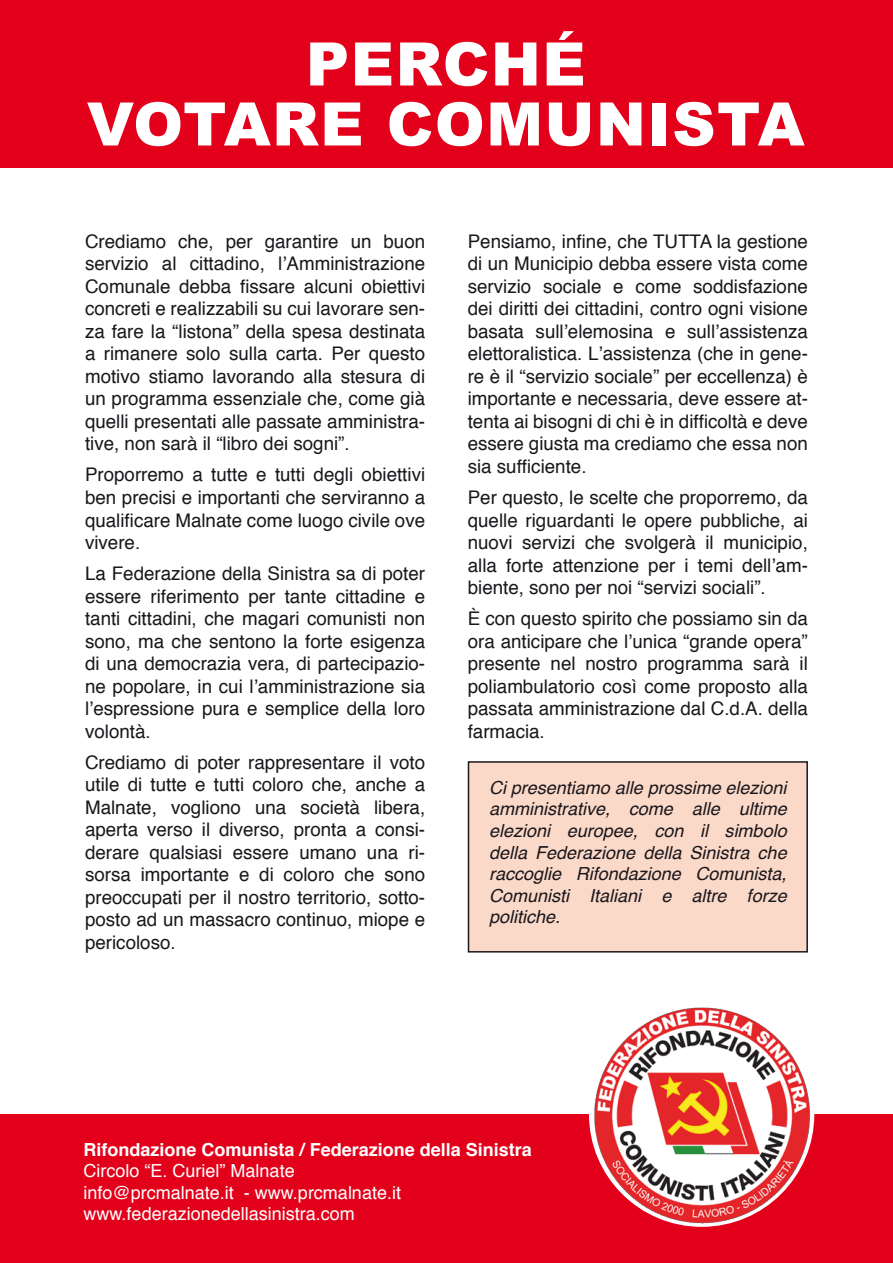
<style>
.page{position:relative;width:893px;height:1263px;background:#fff}
.page>*{position:absolute;margin:0;border:0;box-sizing:border-box;transform-origin:0 0}
.t1{font:900 60px/60px "Arial";letter-spacing:.025em;color:#fff;text-align:center}
.t2{font:18.75px/22.5px "Helvetica";color:#1a171c;text-align:justify}
.t3{font:italic 18px/21.6px "Helvetica";color:#1a171c;text-align:justify}
.t4{font:18px/21.6px "Helvetica";color:#fff}
.t5{font:700 18px "Helvetica";color:#fff}
</style>
<div class="page">
<div style="left:0;top:1114px;width:893px;height:149px;background:#e2001a"></div>
<div style="left:0;top:0;width:893px;height:168px;background:#e2001a"></div>
<img style="left:592px;top:1007px;width:219px;height:216px">
<div style="left:468px;top:762px;width:339px;height:190px;background:#fbd9c9"></div>
<div style="left:468px;top:761px;width:340px;height:191px;border:2px solid #1a171c"></div>
<h1 class="t1" style="left:87px;top:32px;width:719px">PERCHÉ<br>VOTARE COMUNISTA</h1>
<p class="t2" style="left:85px;top:231px;width:342px">Crediamo che, per garantire un buon servizio al cittadino, l’Amministrazione Comunale debba fissare alcuni obiettivi concreti e realizzabili su cui lavorare sen&shy;za fare la “listona” della spesa destinata a rimanere solo sulla carta. Per questo motivo stiamo lavorando alla stesura di un programma essenziale che, come già quelli presentati alle passate amministra&shy;tive, non sarà il “libro dei sogni”.</p>
<p class="t2" style="left:85px;top:464px;width:342px">Proporremo a tutte e tutti degli obiettivi ben precisi e importanti che serviranno a qualificare Malnate come luogo civile ove vivere.</p>
<p class="t2" style="left:85px;top:563px;width:342px">La Federazione della Sinistra sa di poter essere riferimento per tante cittadine e tanti cittadini, che magari comunisti non sono, ma che sentono la forte esigenza di una democrazia vera, di partecipazio&shy;ne popolare, in cui l’amministrazione sia l’espressione pura e semplice della loro volontà.</p>
<p class="t2" style="left:85px;top:751px;width:342px">Crediamo di poter rappresentare il voto utile di tutte e tutti coloro che, anche a Malnate, vogliono una società libera, aperta verso il diverso, pronta a consi&shy;derare qualsiasi essere umano una ri&shy;sorsa importante e di coloro che sono preoccupati per il nostro territorio, sotto&shy;posto ad un massacro continuo, miope e pericoloso.</p>
<p class="t2" style="left:468px;top:231px;width:342px">Pensiamo, infine, che TUTTA la gestione di un Municipio debba essere vista come servizio sociale e come soddisfazione dei diritti dei cittadini, contro ogni visione basata sull’elemosina e sull’assistenza elettoralistica. L’assistenza (che in gene&shy;re è il “servizio sociale” per eccellenza) è importante e necessaria, deve essere at&shy;tenta ai bisogni di chi è in difficoltà e deve essere giusta ma crediamo che essa non sia sufficiente.</p>
<p class="t2" style="left:468px;top:487px;width:342px">Per questo, le scelte che proporremo, da quelle riguardanti le opere pubbliche, ai nuovi servizi che svolgerà il municipio, alla forte attenzione per i temi dell’am&shy;biente, sono per noi “servizi sociali”.</p>
<p class="t2" style="left:468px;top:608px;width:342px">È con questo spirito che possiamo sin da ora anticipare che l’unica “grande opera” presente nel nostro programma sarà il poliambulatorio così come proposto alla passata amministrazione dal C.d.A. della farmacia.</p>
<p class="t3" style="left:489px;top:777px;width:299px">Ci presentiamo alle prossime elezioni amministrative, come alle ultime elezioni europee, con il simbolo della Federazione della Sinistra che raccoglie Rifondazione Comunista, Comunisti Italiani e altre forze politiche.</p>
<p class="t5" style="left:84px;top:1135px;width:450px">Rifondazione Comunista / Federazione della Sinistra</p>
<p class="t4" style="left:84px;top:1161px;width:319px">Circolo “E. Curiel” Malnate info@prcmalnate.it - www.prcmalnate.it www.federazionedellasinistra.com</p>
</div>
